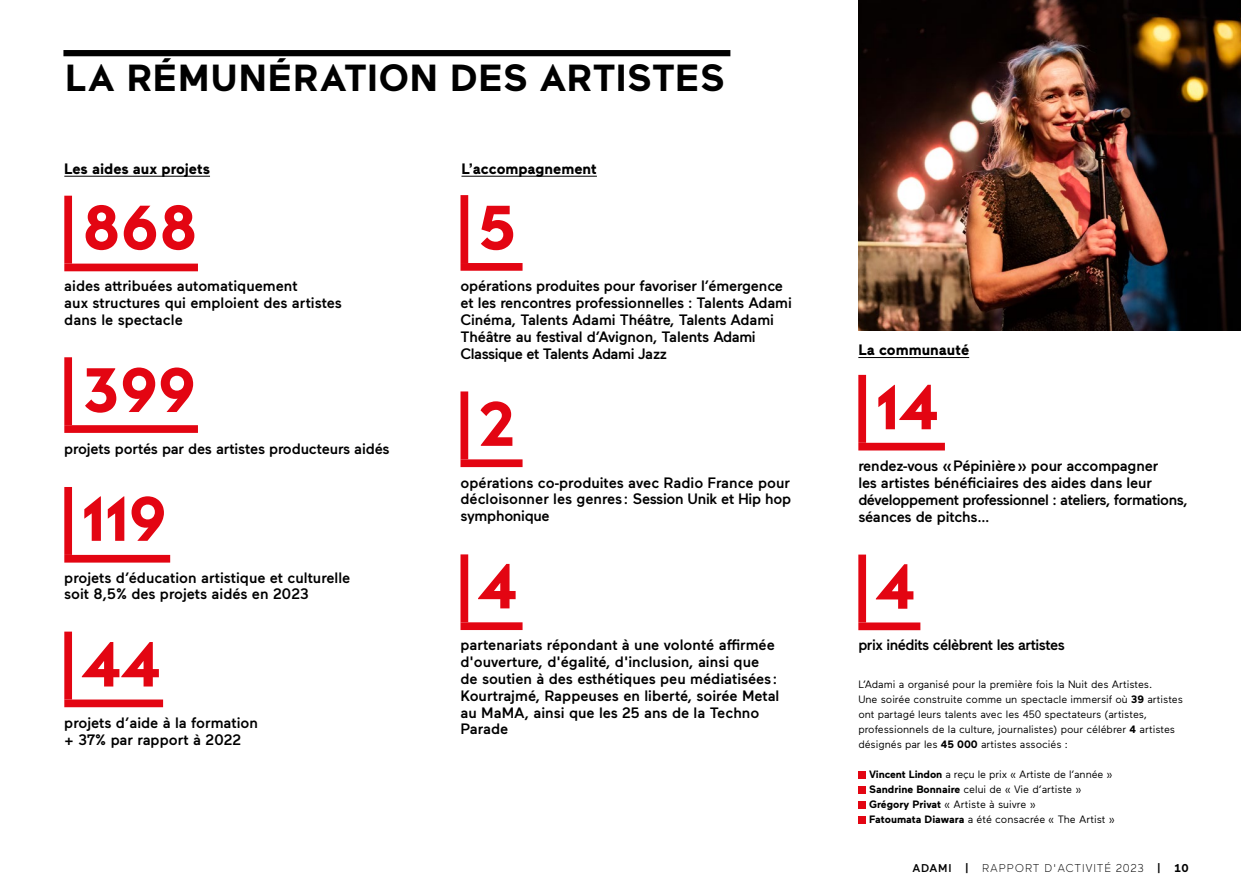
<style>
.page{position:relative;width:1241px;height:886px;background:#fff}
.page>*{position:absolute;margin:0;border:0;box-sizing:border-box;transform-origin:0 0}
.t1{font:700 62.5px "Maax";color:#e30512}
.t2{font:700 37.5px "Maax";letter-spacing:.02em;color:#000}
.t3{font:500 15px/16.9px "Maax";letter-spacing:-.01em;color:#000}
.t4{font:700 15px "Maax";color:#000}
.t5{font:500 15px "Maax";letter-spacing:-.03em;color:#000}
.t6{font:300 11.25px "Maax";letter-spacing:.07em;color:#000}
.t7{font:10.62px/15px "Maax";color:#000}
.s1{font-weight:700}
.s2{font-weight:500}
</style>
<div class="page">
<div style="left:858px;top:771px;width:7px;height:7px;background:#e30512"></div>
<div style="left:858px;top:786px;width:7px;height:7px;background:#e30512"></div>
<div style="left:858px;top:801px;width:7px;height:7px;background:#e30512"></div>
<div style="left:858px;top:816px;width:7px;height:7px;background:#e30512"></div>
<div style="left:63px;top:50px;width:667px;height:6px;background:#000"></div>
<hr style="left:64px;top:176px;width:146px;height:1px;background:#000">
<div style="left:64px;top:196px;width:8px;height:68px;background:#e30512"></div>
<div style="left:64px;top:264px;width:134px;height:7px;background:#e30512"></div>
<div style="left:64px;top:487px;width:8px;height:68px;background:#e30512"></div>
<div style="left:64px;top:555px;width:106px;height:8px;background:#e30512"></div>
<div style="left:460px;top:554px;width:8px;height:68px;background:#e30512"></div>
<div style="left:460px;top:622px;width:62px;height:8px;background:#e30512"></div>
<div style="left:858px;top:375px;width:7px;height:68px;background:#e30512"></div>
<div style="left:858px;top:443px;width:86px;height:7px;background:#e30512"></div>
<div style="left:64px;top:357px;width:8px;height:68px;background:#e30512"></div>
<div style="left:64px;top:425px;width:134px;height:8px;background:#e30512"></div>
<hr style="left:461px;top:176px;width:136px;height:1px;background:#000">
<hr style="left:858px;top:357px;width:111px;height:1px;background:#000">
<div style="left:64px;top:631px;width:8px;height:68px;background:#e30512"></div>
<div style="left:64px;top:699px;width:99px;height:8px;background:#e30512"></div>
<div style="left:460px;top:391px;width:8px;height:68px;background:#e30512"></div>
<div style="left:460px;top:459px;width:62px;height:8px;background:#e30512"></div>
<div style="left:460px;top:195px;width:8px;height:68px;background:#e30512"></div>
<div style="left:460px;top:263px;width:62px;height:8px;background:#e30512"></div>
<img style="left:858px;top:0;width:382px;height:331px">
<div style="left:858px;top:554px;width:7px;height:68px;background:#e30512"></div>
<div style="left:858px;top:622px;width:62px;height:8px;background:#e30512"></div>
<h2 class="t2" style="left:65px;top:53px;width:660px">LA RÉMUNÉRATION DES ARTISTES</h2>
<p class="t4" style="left:64px;top:159px;width:147px">Les aides aux projets</p>
<p class="t4" style="left:461px;top:159px;width:137px">L’accompagnement</p>
<h1 class="t1" style="left:82px;top:186px;width:118px">868</h1>
<p class="t3" style="left:64px;top:277px;width:279px">aides attribuées automatiquement<br>aux structures qui emploient des artistes dans le spectacle</p>
<h1 class="t1" style="left:82px;top:349px;width:116px">399</h1>
<p class="t3" style="left:64px;top:439px;width:327px">projets portés par des artistes producteurs aidés</p>
<h1 class="t1" style="left:82px;top:478px;width:87px">119</h1>
<p class="t3" style="left:64px;top:568px;width:287px">projets d’éducation artistique et culturelle soit 8,5% des projets aidés en 2023</p>
<h1 class="t1" style="left:82px;top:623px;width:80px">44</h1>
<p class="t3" style="left:64px;top:714px;width:195px">projets d’aide à la formation + 37% par rapport à 2022</p>
<h1 class="t1" style="left:478px;top:186px;width:40px">5</h1>
<p class="t3" style="left:460px;top:277px;width:333px">opérations produites pour favoriser l’émergence et les rencontres professionnelles : Talents Adami Cinéma, Talents Adami Théâtre, Talents Adami Théâtre au festival d’Avignon, Talents Adami Classique et Talents Adami Jazz</p>
<h1 class="t1" style="left:478px;top:383px;width:40px">2</h1>
<p class="t3" style="left:460px;top:473px;width:332px;text-align:justify">opérations co-produites avec Radio France pour décloisonner les genres: Session Unik et Hip hop symphonique</p>
<h1 class="t1" style="left:478px;top:545px;width:41px">4</h1>
<p class="t3" style="left:460px;top:636px;width:320px">partenariats répondant à une volonté affirmée d'ouverture, d'égalité, d'inclusion, ainsi que de soutien à des esthétiques peu médiatisées:<br>Kourtrajmé, Rappeuses en liberté, soirée Metal au MaMA, ainsi que les 25 ans de la Techno Parade</p>
<p class="t4" style="left:858px;top:340px;width:112px">La communauté</p>
<h1 class="t1" style="left:875px;top:366px;width:64px">14</h1>
<p class="t3" style="left:858px;top:457px;width:331px">rendez-vous « Pépinière » pour accompagner<br>les artistes bénéficiaires des aides dans leur développement professionnel : ateliers, formations, séances de pitchs…</p>
<h1 class="t1" style="left:875px;top:546px;width:41px">4</h1>
<p class="t5" style="left:858px;top:635px;width:208px">prix inédits célèbrent les artistes</p>
<p class="t7" style="left:858px;top:676px;width:326px">L’Adami a organisé pour la première fois la Nuit des Artistes.<br>Une soirée construite comme un spectacle immersif où <span class="s1">39</span> artistes ont partagé leurs talents avec les 450 spectateurs (artistes, professionnels de la culture, journalistes) pour célébrer <span class="s1">4</span> artistes désignés par les <span class="s1">45 000</span> artistes associés :</p>
<p class="t7" style="left:868px;top:766px;width:247px"><span class="s1">Vincent Lindon</span> a reçu le prix « Artiste de l’année » <span class="s1">Sandrine Bonnaire</span> celui de « Vie d’artiste » <span class="s1">Grégory Privat</span> « Artiste à suivre »<br><span class="s1">Fatoumata Diawara</span> a été consacrée « The Artist »</p>
<p class="t6" style="left:912px;top:861px;width:278px"><span class="s2">ADAMI |</span> RAPPORT D'ACTIVITÉ 2023 <span class="s2">|</span> <span class="s1">10</span></p>
</div>
